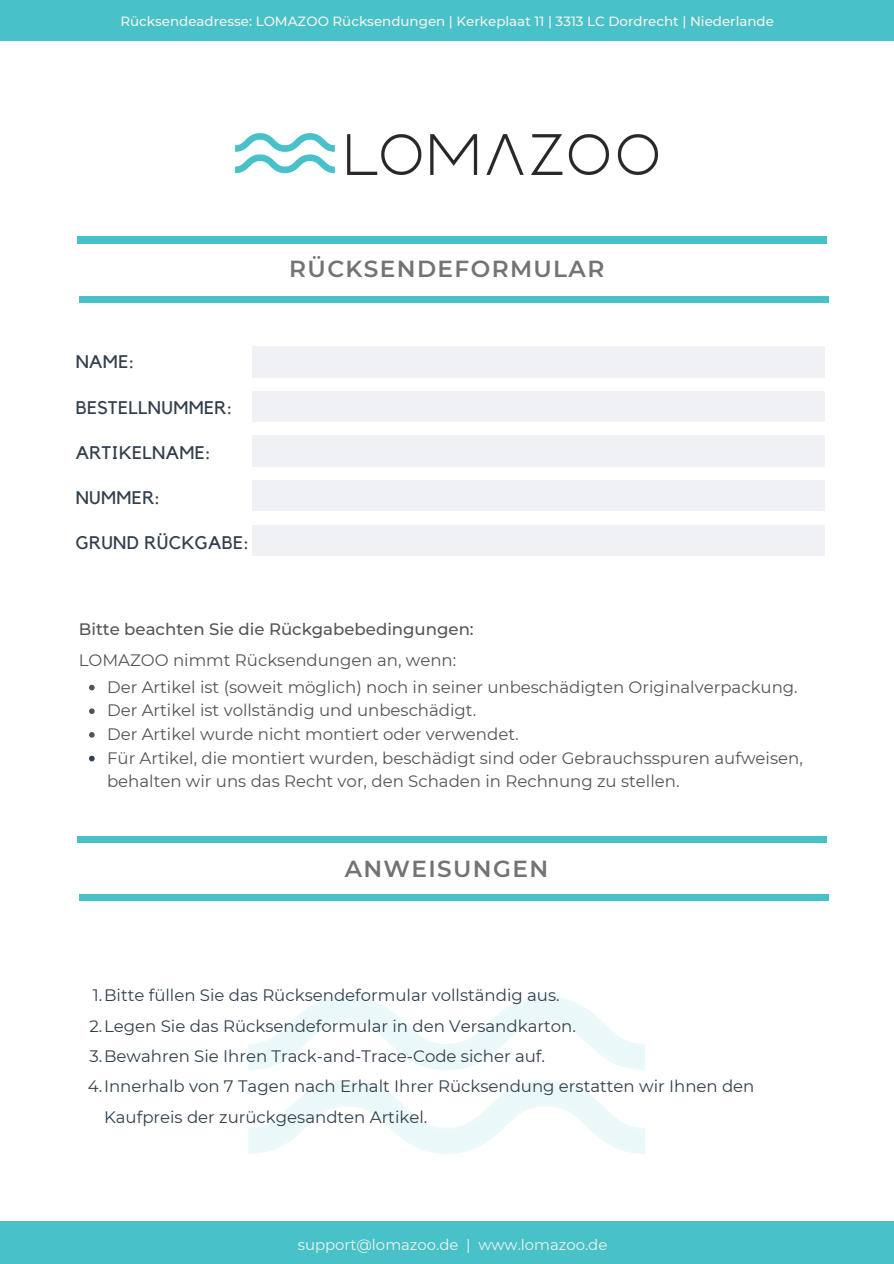
<style>
.page{position:relative;width:894px;height:1264px;background:#fff}
.page>*{position:absolute;margin:0;border:0;box-sizing:border-box;transform-origin:0 0}
.t1{font:600 23.25px "Montserrat";letter-spacing:.06em;color:#737373}
.t2{font:18.15px "Kollektif";letter-spacing:.02em;color:#313f4c}
.t3{font:16.5px/23.7px "Montserrat";color:#545454}
.t4{font:16.5px/30.5px "Montserrat";color:#313f4c}
.t5{font:500 16.5px "Montserrat";color:#545454}
.t6{font:14.85px "Montserrat";color:#f4f5ef}
.t7{font:500 13.35px "Montserrat";color:#f4f5ef}
</style>
<div class="page">
<div style="left:252px;top:347px;width:572px;height:30px;background:#eff1f4"></div>
<div style="left:252px;top:391px;width:572px;height:30px;background:#eff1f4"></div>
<div style="left:252px;top:435px;width:572px;height:31px;background:#eff1f4"></div>
<div style="left:252px;top:480px;width:572px;height:30px;background:#eff1f4"></div>
<div style="left:252px;top:525px;width:572px;height:30px;background:#eff1f4"></div>
<div style="left:0;top:0;width:893px;height:40px;background:#48c1c8"></div>
<div style="left:77px;top:237px;width:749px;height:6px;background:#48c1c8"></div>
<div style="left:79px;top:296px;width:749px;height:7px;background:#48c1c8"></div>
<div style="left:77px;top:836px;width:749px;height:6px;background:#48c1c8"></div>
<div style="left:79px;top:894px;width:749px;height:6px;background:#48c1c8"></div>
<div style="left:0;top:1221px;width:893px;height:42px;background:#48c1c8"></div>
<img style="left:235px;top:133px;width:422px;height:42px">
<svg style="left:89px;top:684px;width:6px;height:6px"></svg>
<svg style="left:89px;top:708px;width:6px;height:6px"></svg>
<svg style="left:89px;top:732px;width:6px;height:5px"></svg>
<svg style="left:89px;top:755px;width:6px;height:6px"></svg>
<p class="t7" style="left:120px;top:13px;width:655px">Rücksendeadresse: LOMAZOO Rücksendungen | Kerkeplaat 11 | 3313 LC Dordrecht | Niederlande</p>
<p class="t2" style="left:76px;top:354px;width:60px">NAME:</p>
<p class="t2" style="left:76px;top:399px;width:158px">BESTELLNUMMER:</p>
<p class="t2" style="left:76px;top:444px;width:136px">ARTIKELNAME:</p>
<p class="t2" style="left:76px;top:489px;width:86px">NUMMER:</p>
<p class="t2" style="left:76px;top:534px;width:175px">GRUND RÜCKGABE:</p>
<p class="t1" style="left:289px;top:255px;width:316px">RÜCKSENDEFORMULAR</p>
<p class="t5" style="left:79px;top:619px;width:396px">Bitte beachten Sie die Rückgabebedingungen:</p>
<p class="t3" style="left:79px;top:648px;width:379px">LOMAZOO nimmt Rücksendungen an, wenn:</p>
<p class="t3" style="left:107px;top:675px;width:692px">Der Artikel ist (soweit möglich) noch in seiner unbeschädigten Originalverpackung.</p>
<p class="t3" style="left:107px;top:698px;width:370px">Der Artikel ist vollständig und unbeschädigt.</p>
<p class="t3" style="left:107px;top:722px;width:413px">Der Artikel wurde nicht montiert oder verwendet.</p>
<p class="t3" style="left:107px;top:745px;width:697px">Für Artikel, die montiert wurden, beschädigt sind oder Gebrauchsspuren aufweisen, behalten wir uns das Recht vor, den Schaden in Rechnung zu stellen.</p>
<p class="t1" style="left:344px;top:854px;width:205px">ANWEISUNGEN</p>
<p class="t4" style="left:93px;top:980px;width:468px">1.Bitte füllen Sie das Rücksendeformular vollständig aus.</p>
<p class="t4" style="left:89px;top:1010px;width:487px">2.Legen Sie das Rücksendeformular in den Versandkarton.</p>
<p class="t4" style="left:90px;top:1040px;width:457px">3.Bewahren Sie Ihren Track-and-Trace-Code sicher auf.</p>
<p class="t4" style="left:104px;top:1071px;width:651px;text-indent:-16px">4.Innerhalb von 7 Tagen nach Erhalt Ihrer Rücksendung erstatten wir Ihnen den<br>Kaufpreis der zurückgesandten Artikel.</p>
<p class="t6" style="left:297px;top:1235px;width:311px">support@lomazoo.de | www.lomazoo.de</p>
</div>
